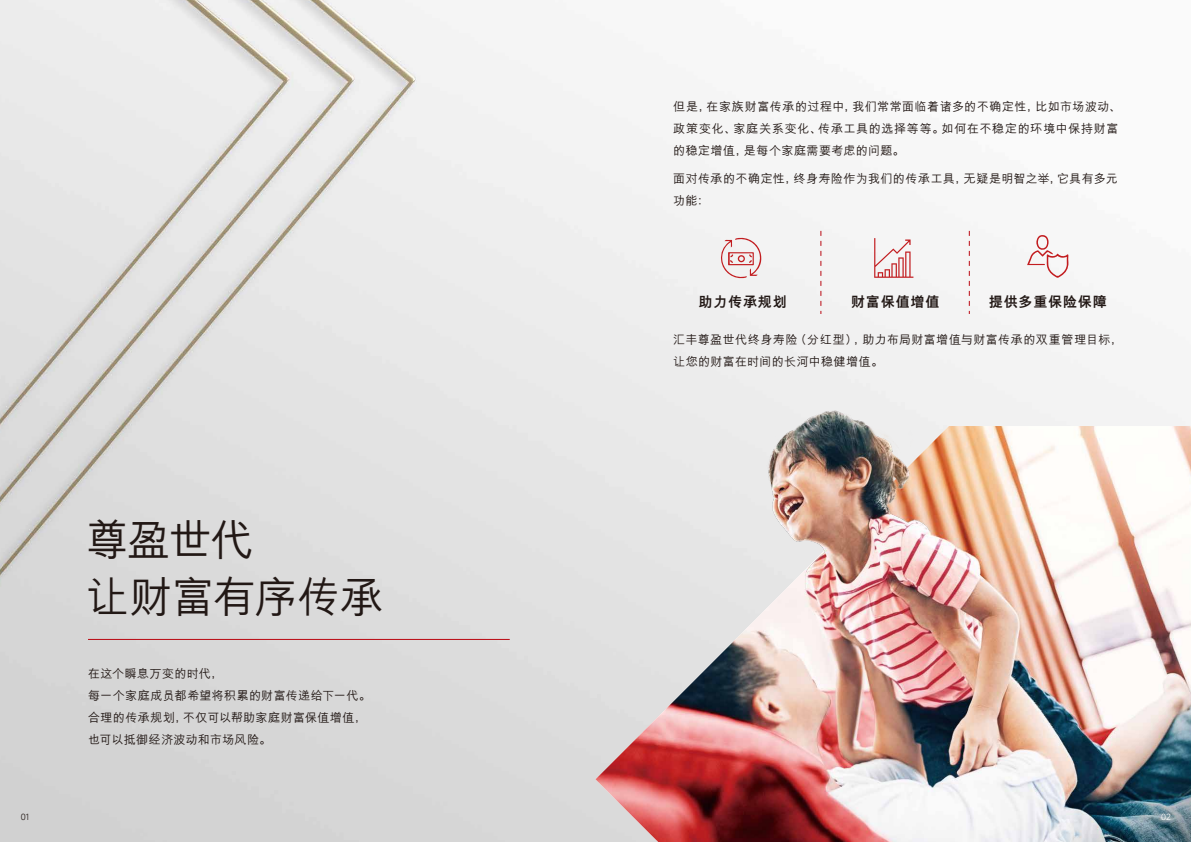
<style>
.page{position:relative;width:1191px;height:842px;background:#fff}
.page>*{position:absolute;margin:0;border:0;box-sizing:border-box;transform-origin:0 0}
.t1{font:500 43px/57px "M Hei PR Cfor HSBC";letter-spacing:-.03em;color:#221815}
.t2{font:800 14px "M Hei PR Cfor HSBC";letter-spacing:.06em;color:#221815}
.t3{font:500 12px/22px "M Hei PR Cfor HSBC";letter-spacing:.04em;color:#221815}
.t4{font:300 9px "Univers LT Std";color:#221815}
.t5{font:300 9px "Univers LT Std";color:#fff}
</style>
<div class="page">
<img style="left:0;top:0;width:1191px;height:842px">
<img style="left:595px;top:426px;width:596px;height:416px">
<img style="left:737px;top:348px;width:411px;height:262px">
<hr style="left:88px;top:639px;width:422px;height:1px;background:#ba0711">
<svg style="left:874px;top:238px;width:39px;height:40px"></svg>
<svg style="left:820px;top:231px;width:1px;height:83px"></svg>
<svg style="left:969px;top:231px;width:1px;height:83px"></svg>
<svg style="left:720px;top:236px;width:42px;height:44px"></svg>
<svg style="left:1027px;top:235px;width:41px;height:43px"></svg>
<img style="left:1003px;top:654px;width:188px;height:188px">
<p class="t3" style="left:673px;top:96px;width:450px">但是，在家族财富传承的过程中，我们常常面临着诸多的不确定性，比如市场波动、政策变化、家庭关系变化、传承工具的选择等等。如何在不稳定的环境中保持财富的稳定增值，是每个家庭需要考虑的问题。</p>
<p class="t3" style="left:673px;top:168px;width:446px">面对传承的不确定性，终身寿险作为我们的传承工具，无疑是明智之举，它具有多元功能：</p>
<p class="t2" style="left:698px;top:294px;width:90px">助力传承规划</p>
<p class="t2" style="left:851px;top:294px;width:90px">财富保值增值</p>
<p class="t2" style="left:989px;top:294px;width:119px">提供多重保险保障</p>
<h1 class="t1" style="left:86px;top:511px;width:299px">尊盈世代<br>让财富有序传承</h1>
<p class="t3" style="left:88px;top:662px;width:284px">在这个瞬息万变的时代，<br>每一个家庭成员都希望将积累的财富传递给下一代。合理的传承规划，不仅可以帮助家庭财富保值增值，也可以抵御经济波动和市场风险。</p>
<p class="t3" style="left:673px;top:328px;width:451px">汇丰尊盈世代终身寿险（分红型），助力布局财富增值与财富传承的双重管理目标，让您的财富在时间的长河中稳健增值。</p>
<p class="t4" style="left:21px;top:811px;width:11px">01</p>
<p class="t5" style="left:1161px;top:811px;width:12px">02</p>
</div>
